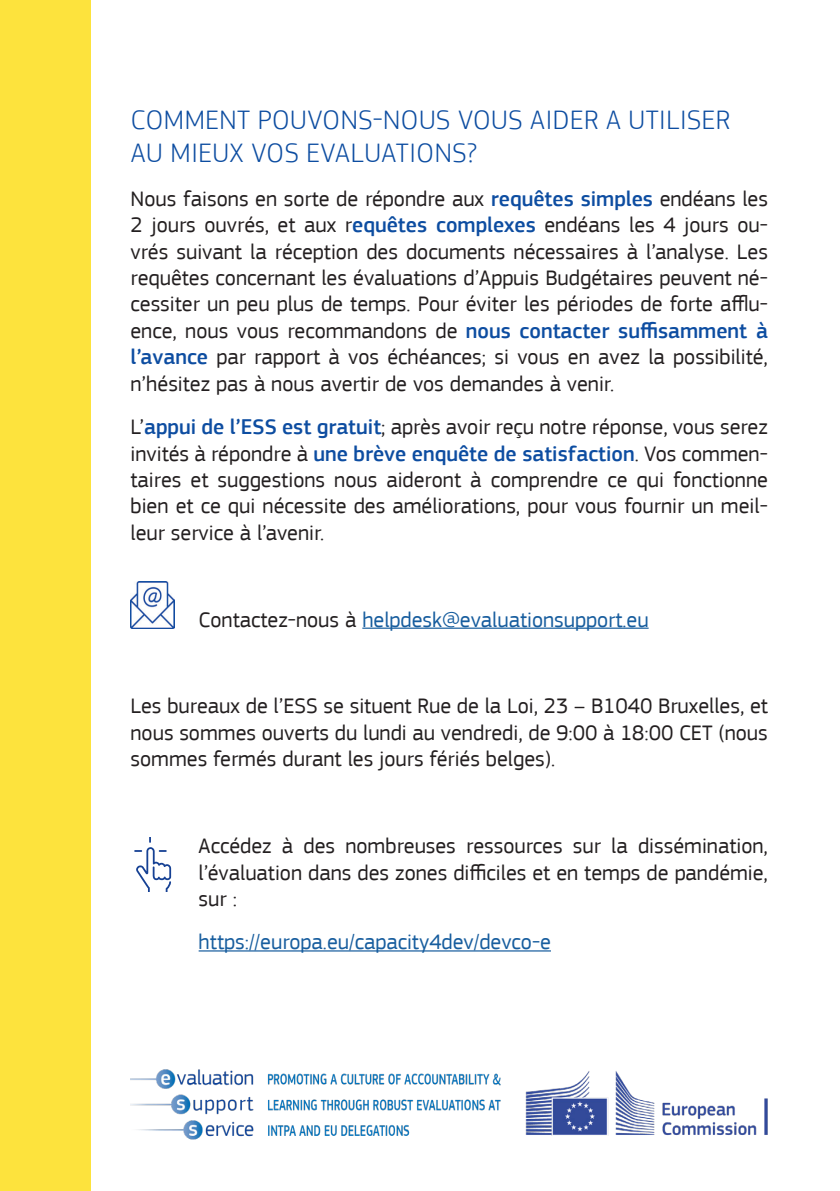
<style>
.page{position:relative;width:840px;height:1191px;background:#fff}
.page>*{position:absolute;margin:0;border:0;box-sizing:border-box;transform-origin:0 0}
.Sub_Title{font:300 28px/33.6px "EC Square Sans Pro";letter-spacing:.02em;color:#0d4da1}
.Body_indent{font:22px/26.4px "EC Square Sans Pro";color:#231f20;text-align:justify}
.Body_indent-2{font:22px "EC Square Sans Pro";color:#175d9e}
.s1{font-weight:500;color:#0d4da1}
.s2{color:#231f20}
</style>
<div class="page">
<div style="left:0;top:0;width:91px;height:1191px;background:#fde33d"></div>
<hr style="left:362px;top:627px;width:286px;height:2px;background:#175d9e">
<hr style="left:198px;top:950px;width:352px;height:1px;background:#175d9e">
<img style="left:130px;top:582px;width:45px;height:46px">
<img style="left:130px;top:1069px;width:638px;height:71px">
<svg style="left:134px;top:838px;width:37px;height:53px"></svg>
<p class="Sub_Title" style="left:131px;top:103px;width:600px">COMMENT POUVONS-NOUS VOUS AIDER A UTILISER<br>AU MIEUX VOS EVALUATIONS?</p>
<p class="Body_indent" style="left:130px;top:185px;width:638px">Nous faisons en sorte de répondre aux <span class="s1">requêtes simples</span> endéans les 2 jours ouvrés, et aux r<span class="s1">equêtes complexes</span> endéans les 4 jours ou&shy;vrés suivant la réception des documents nécessaires à l’analyse. Les requêtes concernant les évaluations d’Appuis Budgétaires peuvent né&shy;cessiter un peu plus de temps. Pour éviter les périodes de forte afflu&shy;ence, nous vous recommandons de <span class="s1">nous contacter suffisamment à l’avance</span> par rapport à vos échéances; si vous en avez la possibilité, n’hésitez pas à nous avertir de vos demandes à venir.</p>
<p class="Body_indent" style="left:130px;top:414px;width:638px">L’<span class="s1">appui de l’ESS est gratuit</span>; après avoir reçu notre réponse, vous serez invités à répondre à <span class="s1">une brève enquête de satisfaction</span>. Vos commen&shy;taires et suggestions nous aideront à comprendre ce qui fonctionne bien et ce qui nécessite des améliorations, pour vous fournir un meil&shy;leur service à l’avenir.</p>
<p class="Body_indent-2" style="left:198px;top:606px;width:451px"><span class="s2">Contactez-nous à</span> helpdesk@evaluationsupport.eu</p>
<p class="Body_indent" style="left:130px;top:693px;width:638px">Les bureaux de l’ESS se situent Rue de la Loi, 23 – B1040 Bruxelles, et nous sommes ouverts du lundi au vendredi, de 9:00 à 18:00 CET (nous sommes fermés durant les jours fériés belges).</p>
<p class="Body_indent" style="left:198px;top:832px;width:570px">Accédez à des nombreuses ressources sur la dissémination, l’évaluation dans des zones difficiles et en temps de pandémie, sur :</p>
<p class="Body_indent-2" style="left:198px;top:929px;width:353px">https://europa.eu/capacity4dev/devco-e</p>
</div>
